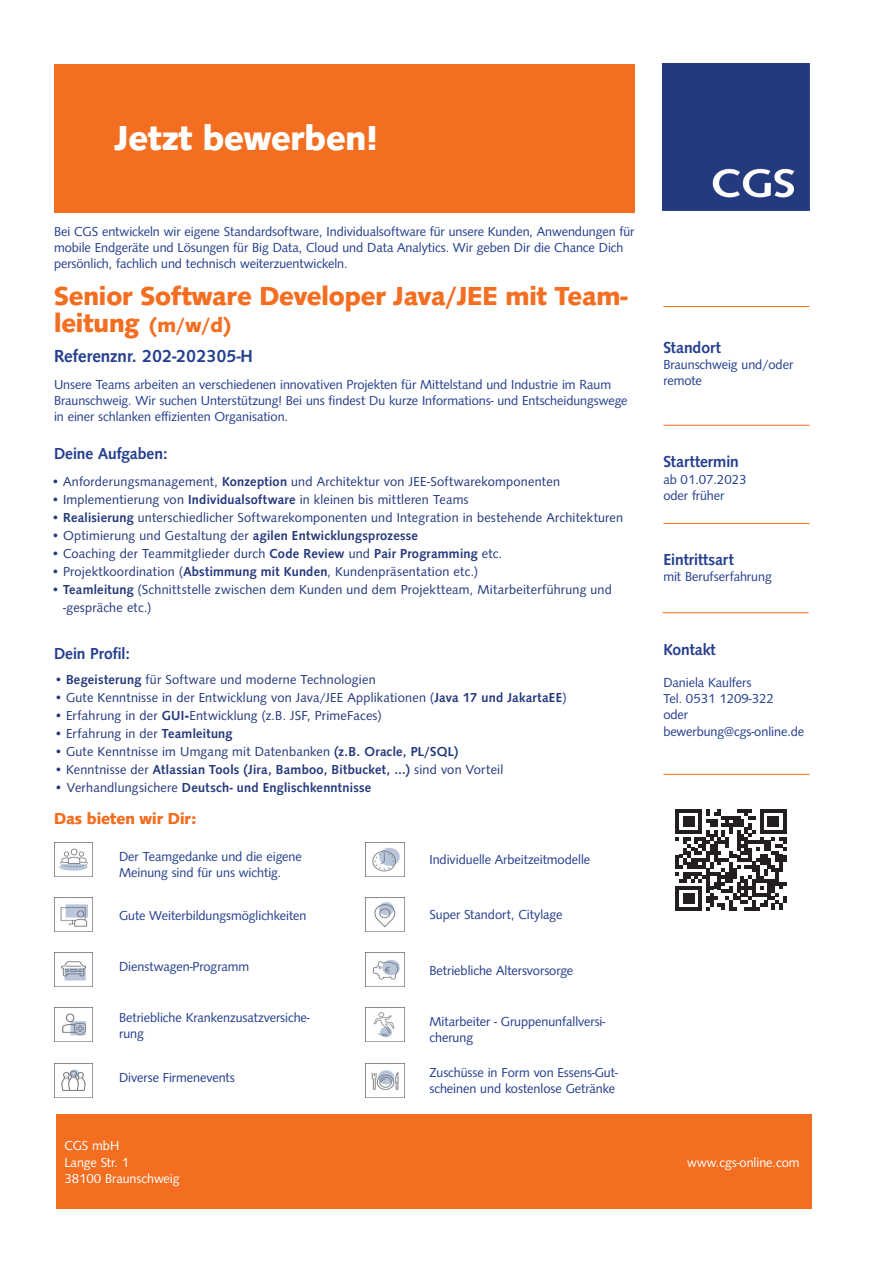
<style>
.page{position:relative;width:893px;height:1263px;background:#fff}
.page>*{position:absolute;margin:0;border:0;box-sizing:border-box;transform-origin:0 0}
.t1{font:700 36px "Syntax D";color:#fff}
.t2{font:700 27px/27px "Syntax D";color:#f36e21}
.t3{font:500 18px "Syntax D";color:#253f8e}
.t4{font:500 16.5px "Syntax D";color:#253f8e}
.t5{font:700 16.5px "Syntax D";color:#f36e21}
.t6{font:13.5px/16.2px "Syntax D";color:#253f8e}
.t7{font:13.5px/18px "Syntax D";letter-spacing:.02em;color:#24397d}
.t8{font:500 13.5px "Syntax D";letter-spacing:.02em;color:#24397d}
.t9{font:13.5px "Syntax D";color:#fff}
.s1{font-size:21px}
.s2{font-weight:500}
.s3{font-weight:700}
.s4{font-weight:400}
</style>
<div class="page">
<div style="left:54px;top:64px;width:580px;height:148px;background:#f36e21"></div>
<div style="left:662px;top:64px;width:147px;height:147px;background:#233b7e"></div>
<svg style="left:675px;top:809px;width:112px;height:101px"></svg>
<img style="left:54px;top:842px;width:38px;height:34px">
<img style="left:366px;top:842px;width:38px;height:30px">
<img style="left:54px;top:897px;width:38px;height:34px">
<img style="left:366px;top:897px;width:38px;height:30px">
<img style="left:54px;top:952px;width:38px;height:34px">
<img style="left:366px;top:952px;width:38px;height:28px">
<img style="left:54px;top:1008px;width:38px;height:34px">
<img style="left:366px;top:1012px;width:38px;height:30px">
<img style="left:54px;top:1063px;width:38px;height:34px">
<img style="left:366px;top:1063px;width:38px;height:27px">
<div style="left:57px;top:1114px;width:755px;height:95px;background:#f36e21"></div>
<hr style="left:663px;top:425px;width:146px;height:1px;background:#f36e21">
<hr style="left:663px;top:523px;width:146px;height:1px;background:#f36e21">
<hr style="left:663px;top:612px;width:146px;height:1px;background:#f36e21">
<hr style="left:663px;top:306px;width:146px;height:1px;background:#f36e21">
<hr style="left:663px;top:774px;width:146px;height:1px;background:#f36e21">
<p class="t1" style="left:115px;top:118px;width:265px">Jetzt bewerben!</p>
<p class="t6" style="left:54px;top:223px;width:582px">Bei CGS entwickeln wir eigene Standardsoftware, Individualsoftware für unsere Kunden, Anwendungen für mobile Endgeräte und Lösungen für Big Data, Cloud und Data Analytics. Wir geben Dir die Chance Dich persönlich, fachlich und technisch weiterzuentwickeln.</p>
<p class="t2" style="left:54px;top:283px;width:575px">Senior Software Developer Java/JEE mit Team&shy;leitung <span class="s1">(m/w/d)</span></p>
<p class="t3" style="left:54px;top:346px;width:200px">Referenznr. 202-202305-H</p>
<p class="t6" style="left:54px;top:376px;width:575px">Unsere Teams arbeiten an verschiedenen innovativen Projekten für Mittelstand und Industrie im Raum<br>Braunschweig. Wir suchen Unterstützung! Bei uns findest Du kurze Informations- und Entscheidungswege in einer schlanken effizienten Organisation.</p>
<p class="t4" style="left:54px;top:444px;width:115px">Deine Aufgaben:</p>
<p class="t7" style="left:51px;top:473px;width:510px">• Anforderungsmanagement, <span class="s2">Konzeption</span> und Architektur von JEE-Softwarekomponenten</p>
<p class="t7" style="left:51px;top:491px;width:419px">• Implementierung von <span class="s2">Individualsoftware</span> in kleinen bis mittleren Teams</p>
<p class="t7" style="left:51px;top:509px;width:574px">• <span class="s2">Realisierung</span> unterschiedlicher Softwarekomponenten und Integration in bestehende Architekturen</p>
<p class="t7" style="left:51px;top:527px;width:368px">• Optimierung und Gestaltung der <span class="s2">agilen Entwicklungsprozesse</span></p>
<p class="t7" style="left:51px;top:545px;width:453px">• Coaching der Teammitglieder durch <span class="s2">Code Review</span> und <span class="s2">Pair Programming</span> etc.</p>
<p class="t7" style="left:51px;top:563px;width:428px">• Projektkoordination (<span class="s2">Abstimmung mit Kunden</span>, Kundenpräsentation etc.)</p>
<p class="t7" style="left:63px;top:581px;width:550px;text-indent:-12px">• <span class="s2">Teamleitung</span> (Schnittstelle zwischen dem Kunden und dem Projektteam, Mitarbeiterführung und -gespräche etc.)</p>
<p class="t4" style="left:54px;top:644px;width:78px">Dein Profil:</p>
<p class="t7" style="left:54px;top:671px;width:323px">• <span class="s2">Begeisterung</span> für Software und moderne Technologien</p>
<p class="t7" style="left:54px;top:689px;width:514px">• Gute Kenntnisse in der Entwicklung von Java/JEE Applikationen (<span class="s2">Java 17 und JakartaEE</span>)</p>
<p class="t7" style="left:54px;top:707px;width:329px">• Erfahrung in der <span class="s2">GUI</span><span class="s3">-</span>Entwicklung (z.B. JSF, PrimeFaces)</p>
<p class="t7" style="left:54px;top:725px;width:180px">• Erfahrung in der <span class="s2">Teamleitung</span></p>
<p class="t7" style="left:54px;top:743px;width:406px">• Gute Kenntnisse im Umgang mit Datenbanken <span class="s2">(z.B. Oracle, PL/SQL)</span></p>
<p class="t8" style="left:54px;top:762px;width:451px"><span class="s4">• Kenntnisse der</span> Atlassian Tools (Jira, Bamboo, Bitbucket, …) <span class="s4">sind von Vorteil</span></p>
<p class="t8" style="left:54px;top:780px;width:319px"><span class="s4">• Verhandlungsichere</span> Deutsch- und Englischkenntnisse</p>
<p class="t5" style="left:54px;top:810px;width:144px">Das bieten wir Dir:</p>
<p class="t6" style="left:119px;top:848px;width:184px">Der Teamgedanke und die eigene<br>Meinung sind für uns wichtig.</p>
<p class="t6" style="left:429px;top:851px;width:162px">Individuelle Arbeitzeitmodelle</p>
<p class="t6" style="left:119px;top:908px;width:189px">Gute Weiterbildungsmöglichkeiten</p>
<p class="t6" style="left:429px;top:907px;width:134px">Super Standort, Citylage</p>
<p class="t6" style="left:119px;top:959px;width:132px">Dienstwagen-Programm</p>
<p class="t6" style="left:119px;top:1010px;width:192px">Betriebliche Krankenzusatzversiche&shy;rung</p>
<p class="t6" style="left:119px;top:1069px;width:117px">Diverse Firmenevents</p>
<p class="t6" style="left:429px;top:962px;width:145px">Betriebliche Altersvorsorge</p>
<p class="t6" style="left:429px;top:1013px;width:178px">Mitarbeiter - Gruppenunfallversi&shy;cherung</p>
<p class="t6" style="left:429px;top:1064px;width:190px">Zuschüsse in Form von Essens-Gut&shy;scheinen und kostenlose Getränke</p>
<p class="t4" style="left:663px;top:337px;width:59px">Standort</p>
<p class="t6" style="left:663px;top:356px;width:131px">Braunschweig und/oder remote</p>
<p class="t4" style="left:663px;top:452px;width:77px">Starttermin</p>
<p class="t6" style="left:663px;top:471px;width:85px">ab 01.07.2023</p>
<p class="t6" style="left:663px;top:487px;width:63px">oder früher</p>
<p class="t4" style="left:663px;top:550px;width:72px">Eintrittsart</p>
<p class="t6" style="left:663px;top:569px;width:110px">mit Berufserfahrung</p>
<p class="t4" style="left:663px;top:639px;width:54px">Kontakt</p>
<p class="t6" style="left:663px;top:674px;width:112px">Daniela Kaulfers<br>Tel. 0531 1209-322</p>
<p class="t6" style="left:663px;top:707px;width:26px">oder</p>
<p class="t6" style="left:663px;top:723px;width:142px">bewerbung@cgs-online.de</p>
<p class="t9" style="left:64px;top:1138px;width:56px">CGS mbH</p>
<p class="t9" style="left:64px;top:1154px;width:66px">Lange Str. 1</p>
<p class="t9" style="left:687px;top:1154px;width:114px">www.cgs-online.com</p>
<p class="t9" style="left:64px;top:1171px;width:117px">38100 Braunschweig</p>
</div>
